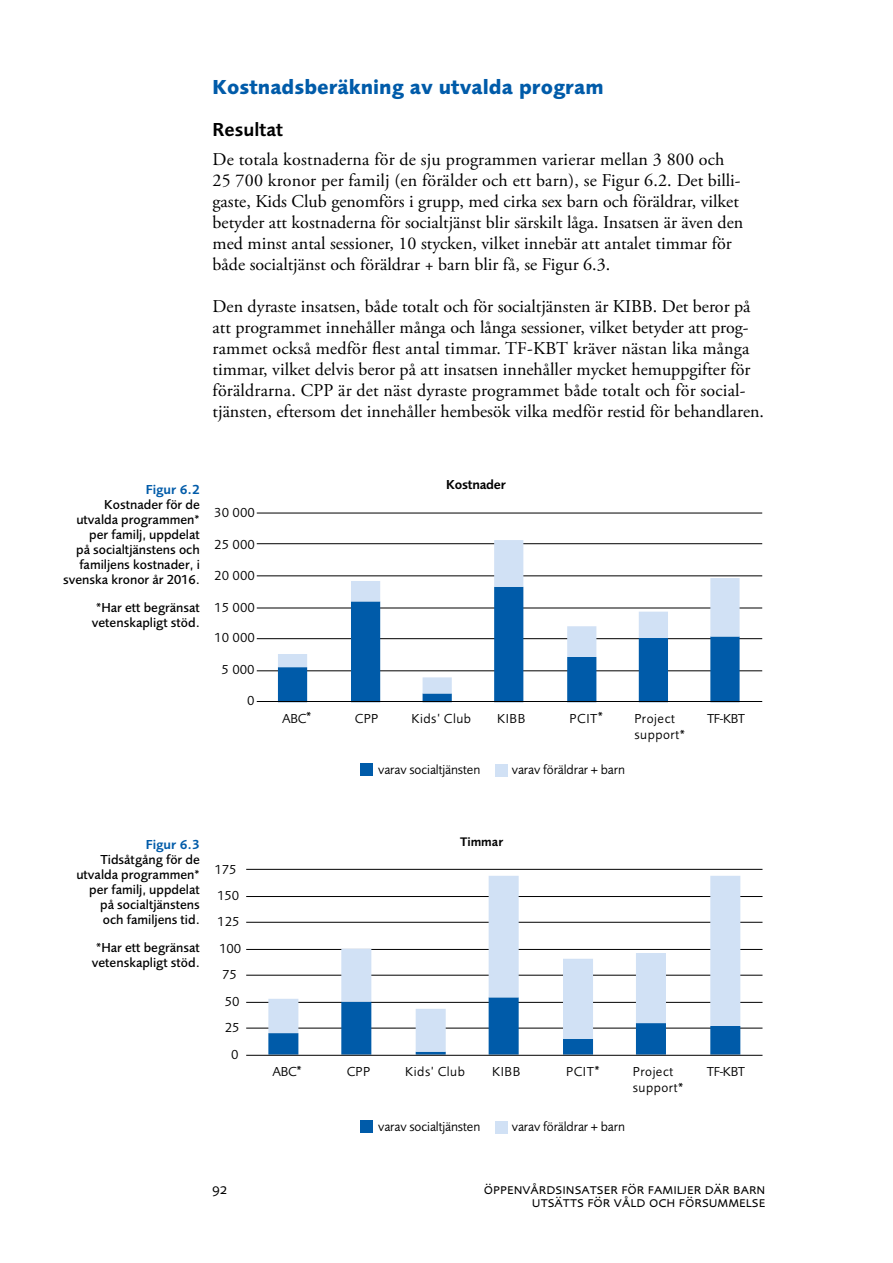
<style>
.page{position:relative;width:893px;height:1263px;background:#fff}
.page>*{position:absolute;margin:0;border:0;box-sizing:border-box;transform-origin:0 0}
.Rubrik_2{font:700 21px "Foundry Sans";color:#005ba9}
.Rubrik_3{font:600 19.5px "Foundry Sans";color:#000}
.t1{font:18px/21px "Adobe Garamond Pro";color:#000}
.t2{font:15px/13.5px "Foundry Sans Expert";color:#000;text-align:right}
.Objekttitel{font:500 13.5px/15px "Foundry Sans";color:#000;text-align:right}
.t3{font:13.5px/16.2px "Foundry Sans";letter-spacing:.035em;color:#000}
.t4{font:13.5px "Foundry Sans";letter-spacing:-.005em;color:#000}
.t5{font:600 13.5px "Foundry Sans";letter-spacing:-.02em;color:#000}
.t6{font:600 12.9px "Foundry Sans";color:#000}
.s1{font-weight:600;color:#005ba9}
.s2{font-weight:400}
</style>
<div class="page">
<hr style="left:257px;top:670px;width:505px;height:1px;background:#000">
<hr style="left:257px;top:638px;width:505px;height:1px;background:#000">
<hr style="left:257px;top:608px;width:505px;height:1px;background:#000">
<hr style="left:257px;top:576px;width:505px;height:1px;background:#000">
<hr style="left:257px;top:543px;width:505px;height:1px;background:#000">
<hr style="left:257px;top:513px;width:505px;height:1px;background:#000">
<svg style="left:278px;top:693px;width:462px;height:8px"></svg>
<svg style="left:278px;top:540px;width:462px;height:153px"></svg>
<hr style="left:257px;top:701px;width:505px;height:1px;background:#000">
<div style="left:360px;top:763px;width:13px;height:13px;background:#005ba9"></div>
<div style="left:495px;top:764px;width:13px;height:13px;background:#d1e1f5"></div>
<hr style="left:246px;top:1028px;width:516px;height:1px;background:#000">
<hr style="left:246px;top:1002px;width:516px;height:1px;background:#000">
<hr style="left:246px;top:975px;width:516px;height:1px;background:#000">
<hr style="left:246px;top:949px;width:516px;height:1px;background:#000">
<hr style="left:246px;top:922px;width:516px;height:1px;background:#000">
<hr style="left:246px;top:896px;width:516px;height:1px;background:#000">
<hr style="left:246px;top:869px;width:516px;height:1px;background:#000">
<svg style="left:268px;top:1052px;width:472px;height:2px"></svg>
<svg style="left:268px;top:876px;width:472px;height:176px"></svg>
<hr style="left:246px;top:1055px;width:516px;height:1px;background:#000">
<div style="left:360px;top:1120px;width:13px;height:13px;background:#005ba9"></div>
<div style="left:495px;top:1121px;width:13px;height:13px;background:#d1e1f5"></div>
<h3 class="Rubrik_2" style="left:213px;top:75px;width:392px">Kostnadsberäkning av utvalda program</h3>
<h4 class="Rubrik_3" style="left:213px;top:118px;width:72px">Resultat</h4>
<p class="t1" style="left:213px;top:149px;width:532px">De totala kostnaderna för de sju programmen varierar mellan 3 800 och 25 700 kronor per familj (en förälder och ett barn), se Figur 6.2. Det billi&shy;gaste, Kids Club genomförs i grupp, med cirka sex barn och föräldrar, vilket betyder att kostnaderna för socialtjänst blir särskilt låga. Insatsen är även den med minst antal sessioner, 10 stycken, vilket innebär att antalet timmar för både socialtjänst och föräldrar + barn blir få, se Figur 6.3.</p>
<p class="t1" style="left:213px;top:296px;width:553px">Den dyraste insatsen, både totalt och för socialtjänsten är KIBB. Det beror på att programmet innehåller många och långa sessioner, vilket betyder att prog&shy;rammet också medför flest antal timmar. TF-KBT kräver nästan lika många timmar, vilket delvis beror på att insatsen innehåller mycket hemuppgifter för föräldrarna. CPP är det näst dyraste programmet både totalt och för social&shy;tjänsten, eftersom det innehåller hembesök vilka medför restid för behandlaren.</p>
<p class="Objekttitel" style="left:63px;top:482px;width:138px"><span class="s1">Figur 6.2<br></span>Kostnader för de utvalda programmen* per familj, uppdelat<br>på socialtjänstens och familjens kostnader, i svenska kronor år 2016.</p>
<p class="Objekttitel" style="left:92px;top:600px;width:110px;text-align:center"><span class="s2">*</span>Har ett begränsat vetenskapligt stöd.</p>
<p class="t3" style="left:215px;top:504px;width:41px">30 000</p>
<p class="t3" style="left:215px;top:536px;width:41px">25 000</p>
<p class="t3" style="left:215px;top:567px;width:41px">20 000</p>
<p class="t3" style="left:215px;top:599px;width:41px">15 000</p>
<p class="t3" style="left:215px;top:630px;width:41px">10 000</p>
<p class="t3" style="left:222px;top:662px;width:34px">5 000</p>
<p class="t3" style="left:247px;top:692px;width:8px">0</p>
<p class="t5" style="left:446px;top:477px;width:61px">Kostnader</p>
<p class="t3" style="left:282px;top:710px;width:31px">ABC*</p>
<p class="t3" style="left:355px;top:710px;width:25px">CPP</p>
<p class="t3" style="left:411px;top:710px;width:61px">Kids’ Club</p>
<p class="t3" style="left:497px;top:710px;width:30px">KIBB</p>
<p class="t3" style="left:570px;top:710px;width:35px">PCIT*</p>
<p class="t3" style="left:634px;top:710px;width:52px">Project support*</p>
<p class="t3" style="left:707px;top:710px;width:40px">TF-KBT</p>
<p class="t4" style="left:378px;top:762px;width:104px">varav socialtjänsten</p>
<p class="t4" style="left:512px;top:762px;width:115px">varav föräldrar + barn</p>
<p class="Objekttitel" style="left:76px;top:837px;width:125px"><span class="s1">Figur 6.3<br></span>Tidsåtgång för de utvalda programmen* per familj, uppdelat på socialtjänstens och familjens tid.</p>
<p class="Objekttitel" style="left:92px;top:940px;width:110px;text-align:center"><span class="s2">*</span>Har ett begränsat vetenskapligt stöd.</p>
<p class="t3" style="left:215px;top:862px;width:23px">175</p>
<p class="t3" style="left:217px;top:887px;width:23px">150</p>
<p class="t3" style="left:218px;top:913px;width:23px">125</p>
<p class="t3" style="left:219px;top:940px;width:23px">100</p>
<p class="t3" style="left:222px;top:966px;width:16px">75</p>
<p class="t3" style="left:225px;top:993px;width:16px">50</p>
<p class="t3" style="left:225px;top:1019px;width:16px">25</p>
<p class="t3" style="left:231px;top:1046px;width:8px">0</p>
<p class="t2" style="left:213px;top:1182px;width:16px">92</p>
<p class="t6" style="left:460px;top:834px;width:45px">Timmar</p>
<p class="t3" style="left:272px;top:1063px;width:31px">ABC*</p>
<p class="t3" style="left:347px;top:1063px;width:25px">CPP</p>
<p class="t3" style="left:405px;top:1063px;width:61px">Kids’ Club</p>
<p class="t3" style="left:492px;top:1063px;width:30px">KIBB</p>
<p class="t3" style="left:566px;top:1063px;width:35px">PCIT*</p>
<p class="t3" style="left:633px;top:1063px;width:52px">Project support*</p>
<p class="t3" style="left:707px;top:1063px;width:40px">TF-KBT</p>
<p class="t4" style="left:378px;top:1119px;width:104px">varav socialtjänsten</p>
<p class="t4" style="left:512px;top:1119px;width:115px">varav föräldrar + barn</p>
<p class="t2" style="left:484px;top:1182px;width:283px">öppenvårdsinsatser för familjer där barn utsätts för våld och försummelse</p>
</div>
